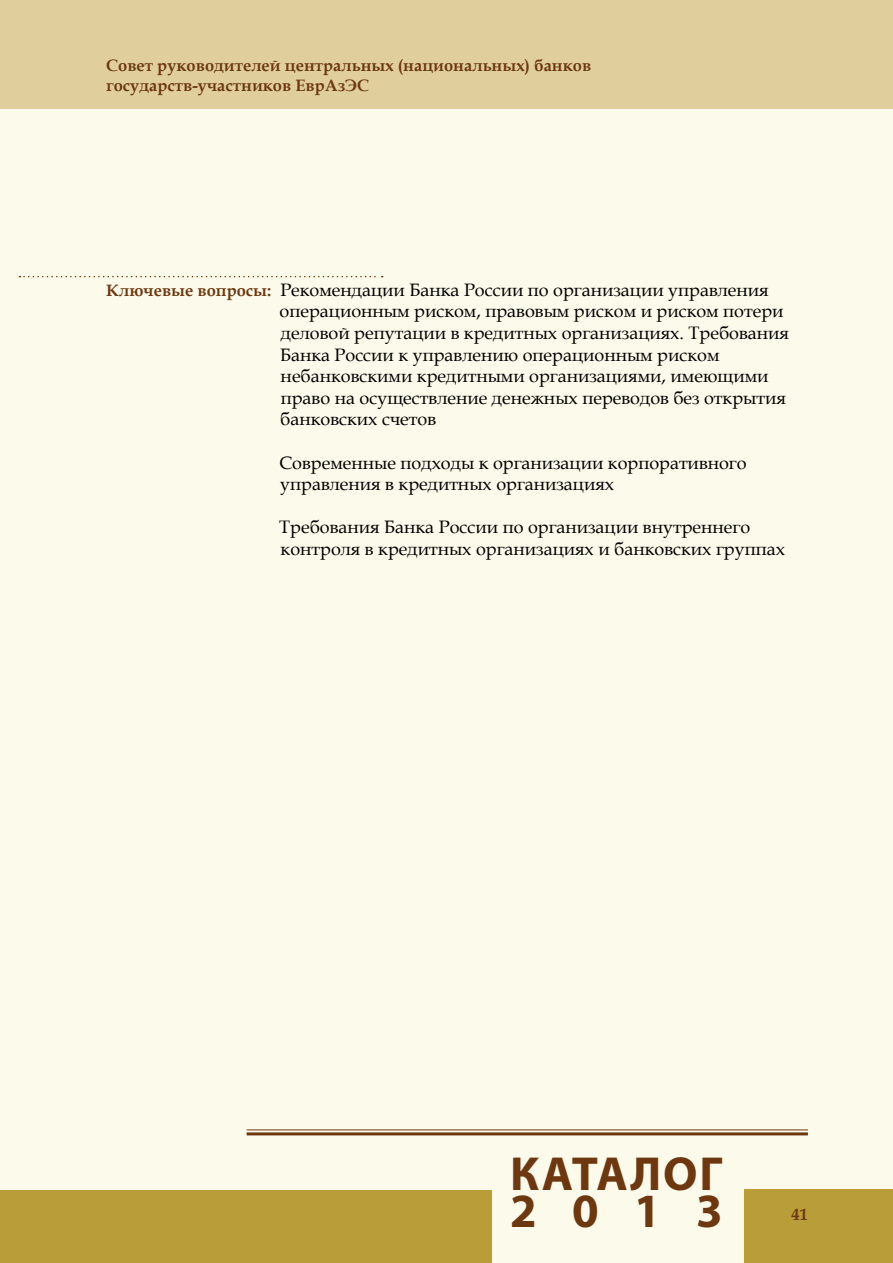
<style>
.page{position:relative;width:893px;height:1263px;background:#fcfaea}
.page>*{position:absolute;margin:0;border:0;box-sizing:border-box;transform-origin:0 0}
.t1{font:700 48px/37.5px "Myriad Pro";letter-spacing:.05em;color:#6d3810}
.t2{font:18px/21.6px "Book Antiqua";color:#000}
.t3{font:700 16.5px/19.8px "Book Antiqua";color:#6d3810}
.s1{font-weight:700;font-size:16.5px;color:#6d3810}
</style>
<div class="page">
<div style="left:0;top:0;width:893px;height:108px;background:#e0cf9c"></div>
<hr style="left:247px;top:1129px;width:561px;height:1px;background:#6d3810">
<hr style="left:247px;top:1132px;width:561px;height:3px;background:#6d3810">
<div style="left:0;top:1191px;width:491px;height:72px;background:#b89d38"></div>
<div style="left:744px;top:1190px;width:149px;height:73px;background:#b89d38"></div>
<svg style="left:19px;top:276px;width:364px;height:1px"></svg>
<p class="t3" style="left:106px;top:56px;width:486px">Совет руководителей центральных (национальных) банков государств-участников ЕврАзЭС</p>
<p class="t2" style="left:280px;top:278px;width:511px;text-indent:-173px"><span class="s1">Ключевые вопросы:</span> Рекомендации Банка России по организации управления операционным риском, правовым риском и риском потери деловой репутации в кредитных организациях. Требования Банка России к управлению операционным риском небанковскими кредитными организациями, имеющими право на осуществление денежных переводов без открытия банковских счетов</p>
<p class="t2" style="left:280px;top:451px;width:469px">Современные подходы к организации корпоративного управления в кредитных организациях</p>
<p class="t2" style="left:279px;top:516px;width:507px">Требования Банка России по организации внутреннего контроля в кредитных организациях и банковских группах</p>
<h1 class="t1" style="left:510px;top:1153px;width:214px">КАТАЛОГ<br>2013</h1>
<p class="t3" style="left:791px;top:1204px;width:18px">41</p>
</div>
